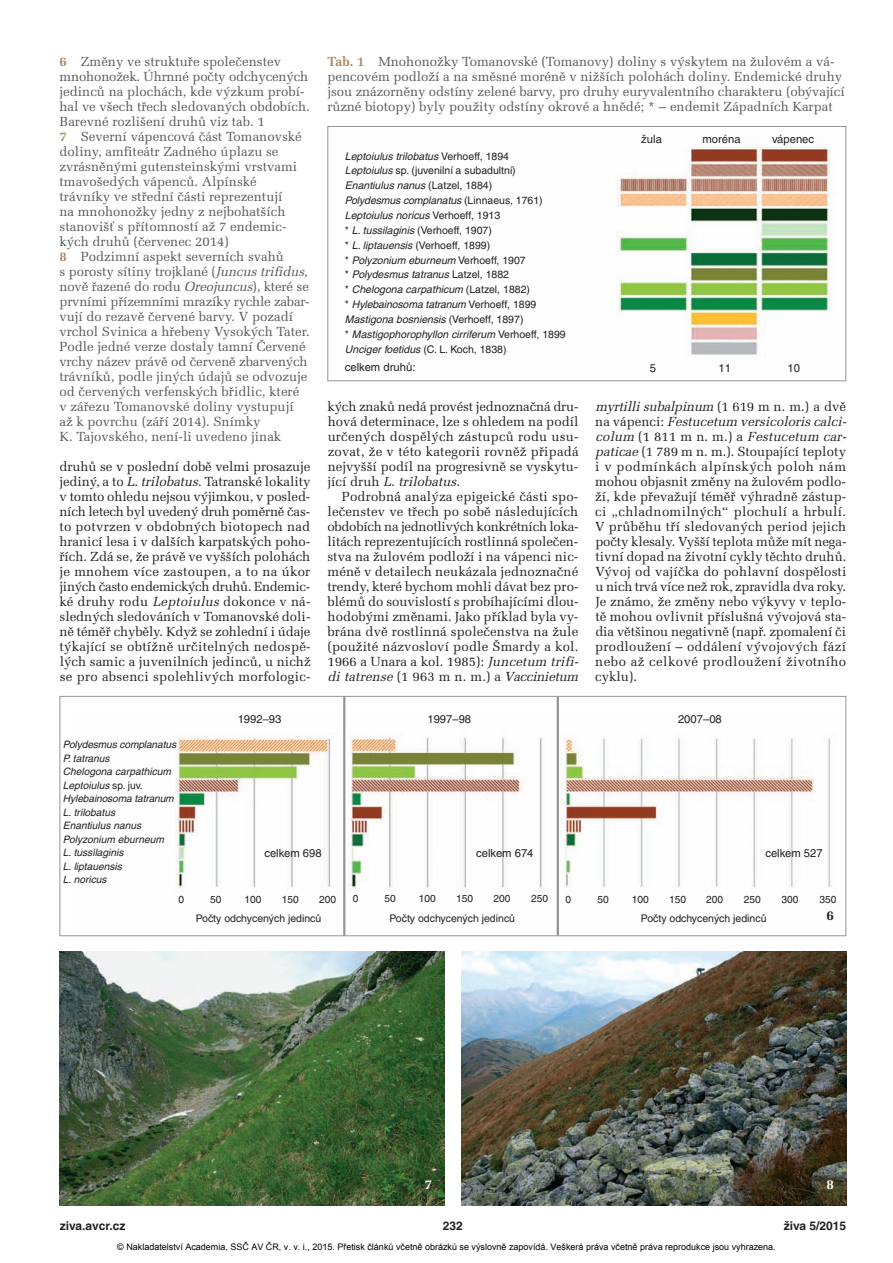
<style>
.page{position:relative;width:893px;height:1263px;background:#fff}
.page>*{position:absolute;margin:0;border:0;box-sizing:border-box;transform-origin:0 0}
.t1{font:700 13.5px "Melior CE";color:#fff}
.t2{font:700 13.5px "Melior CE";color:#231f20}
.t3{font:13.2px/15px "Melior CE";color:#231f20;text-align:justify}
.t4{font:13.2px/15px "Melior CE";color:#57585a}
.t5{font:700 12px "Helvetica CE";color:#231f20}
.t6{font:11.25px "Helvetica CE";color:#231f20}
.t7{font:italic 10.5px/14.9px "Helvetica CE";color:#231f20}
.t8{font:10.5px "Helvetica CE";color:#231f20}
.t9{font:italic 10.2px/13.5px "Helvetica CE";color:#231f20}
.t10{font:10.2px "Helvetica CE";color:#231f20}
.t11{font:9px "Arial";color:#000}
.s1{font-weight:700;color:#b0885d}
.s2{font-style:italic}
.s3{font-style:normal}
</style>
<div class="page">
<hr style="left:343px;top:697px;width:2px;height:239px;background:#939598">
<hr style="left:557px;top:696px;width:2px;height:239px;background:#939598">
<img style="left:616px;top:147px;width:219px;height:208px">
<div style="left:327px;top:126px;width:519px;height:255px;border:1px solid #939598"></div>
<div style="left:60px;top:696px;width:786px;height:240px;border:1px solid #939598"></div>
<img style="left:461px;top:951px;width:385px;height:254px">
<img style="left:60px;top:951px;width:384px;height:254px">
<img style="left:175px;top:737px;width:156px;height:151px">
<img style="left:349px;top:737px;width:193px;height:153px">
<img style="left:561px;top:738px;width:270px;height:150px">
<p class="t4" style="left:59px;top:56px;width:252px"><span class="s1">6</span> Změny ve struktuře společenstev mnohonožek. Úhrnné počty odchycených jedinců na plochách, kde výzkum probí&shy;hal ve všech třech sledovaných obdobích.<br>Barevné rozlišení druhů viz tab. 1<br><span class="s1">7</span> Severní vápencová část Tomanovské doliny, amfiteátr Zadného úplazu se zvrásněnými gutensteinskými vrstvami tmavošedých vápenců. Alpínské trávníky ve střední části reprezentují<br>na mnohonožky jedny z nejbohatších stanovišť s přítomností až 7 endemic&shy;kých druhů (červenec 2014)<br><span class="s1">8</span> Podzimní aspekt severních svahů<br>s porosty sítiny trojklané (<span class="s2">Juncus trifidus</span>, nově řazené do rodu <span class="s2">Oreojuncus</span>), které se prvními přízemními mrazíky rychle zabar&shy;vují do rezavě červené barvy. V pozadí vrchol Svinica a hřebeny Vysokých Tater.<br>Podle jedné verze dostaly tamní Červené vrchy název právě od červeně zbarvených trávníků, podle jiných údajů se odvozuje od červených verfenských břidlic, které v zářezu Tomanovské doliny vystupují až k povrchu (září 2014). Snímky<br>K. Tajovského, není-li uvedeno jinak</p>
<p class="t3" style="left:59px;top:461px;width:253px">druhů se v poslední době velmi prosazuje jediný, a to <span class="s2">L.trilobatus</span>. Tatranské lokality v tomto ohledu nejsou výjimkou, v posled&shy;ních letech byl uvedený druh poměrně čas&shy;to potvrzen v obdobných biotopech nad hranicí lesa i v dalších karpatských poho&shy;řích. Zdá se, že právě ve vyšších polohách je mnohem více zastoupen, a to na úkor jiných často endemických druhů. Endemic - ké druhy rodu <span class="s2">Leptoiulus</span>dokonce v ná - sledných sledováních v Tomanovské doli&shy;ně téměř chyběly. Když se zohlední i údaje týkající se obtížně určitelných nedospě&shy;lých samic a juvenilních jedinců, u nichž se pro absenci spolehlivých morfologic-</p>
<p class="t6" style="left:238px;top:715px;width:45px">1992–93</p>
<p class="t4" style="left:327px;top:56px;width:519px"><span class="s1">Tab. 1</span> Mnohonožky Tomanovské (Tomanovy) doliny s výskytem na žulovém a vá - pencovém podloží a na směsné moréně v nižších polohách doliny. Endemické druhy jsou znázorněny odstíny zelené barvy, pro druhy euryvalentního charakteru (obývající různé biotopy) byly použity odstíny okrové a hnědé; * – endemit Západních Karpat</p>
<p class="t7" style="left:345px;top:149px;width:222px">Leptoiulus trilobatus <span class="s3">Verhoeff, 1894<br></span>Leptoiulus <span class="s3">sp. (juvenilní a subadultní)<br></span>Enantiulus nanus <span class="s3">(Latzel, 1884)<br></span>Polydesmus complanatus <span class="s3">(Linnaeus, 1761)<br></span>Leptoiulus noricus <span class="s3">Verhoeff, 1913<br>*</span> L. tussilaginis <span class="s3">(Verhoeff, 1907)<br>*</span> L. liptauensis <span class="s3">(Verhoeff, 1899)<br>*</span> Polyzonium eburneum <span class="s3">Verhoeff, 1907<br>*</span> Polydesmus tatranus <span class="s3">Latzel, 1882<br>*</span> Chelogona carpathicum <span class="s3">(Latzel, 1882)<br>*</span> Hylebainosoma tatranum <span class="s3">Verhoeff, 1899<br></span>Mastigona bosniensis <span class="s3">(Verhoeff, 1897)<br>*</span> Mastigophorophyllon cirriferum <span class="s3">Verhoeff, 1899<br></span>Unciger foetidus <span class="s3">(C. L. Koch, 1838)</span></p>
<p class="t6" style="left:345px;top:363px;width:72px">celkem druhů:</p>
<p class="t3" style="left:327px;top:401px;width:253px">kých znaků nedá provést jednoznačná dru&shy;hová determinace, lze s ohledem na podíl určených dospělých zástupců rodu usu&shy;zovat, že v této kategorii rovněž připadá nejvyšší podíl na progresivně se vyskytu&shy;j í c í d r u h <span class="s2">L. trilobatus</span>.</p>
<p class="t3" style="left:327px;top:491px;width:255px;text-align:left;text-indent:14px">Podrobná analýza epigeické části spo - lečenstev ve třech po sobě následujících obdobích na jednotlivých konkrétních loka&shy;litách reprezentujících rostlinná společen - stva na žulovém podloží i na vápenci nic&shy;méně v detailech neukázala jednoznačné trendy, které bychom mohli dávat bez pro&shy;blémů do souvislostí s probíhajícími dlou&shy;hodobými změnami. Jako příklad byla vy - brána dvě rostlinná společenstva na žule (použité názvosloví podle Šmardy a kol.<br>1966 a Unara a kol. 1985): <span class="s2">Juncetum trifi&shy;di tatrense</span> ( 1 9 6 3 m n . m . ) a <span class="s2">Vaccinietum</span></p>
<p class="t6" style="left:641px;top:135px;width:22px">žula</p>
<p class="t6" style="left:703px;top:135px;width:40px">moréna</p>
<p class="t6" style="left:772px;top:135px;width:44px">vápenec</p>
<p class="t6" style="left:650px;top:363px;width:8px">5</p>
<p class="t6" style="left:719px;top:363px;width:14px">11</p>
<p class="t6" style="left:787px;top:363px;width:14px">10</p>
<p class="t3" style="left:595px;top:401px;width:255px;text-align:left"><span class="s2">myrtilli subalpinum</span> ( 1 6 1 9 m n . m . ) a d v ě n a v á p e n c i : <span class="s2">Festucetum versicoloris calci&shy;colum</span> ( 1 8 1 1 m n . m . ) a <span class="s2">Festucetum car&shy;paticae</span>(1 789 m n. m.). Stoupající teploty i v podmínkách alpínských poloh nám mohou objasnit změny na žulovém podlo&shy;ží, kde převažují téměř výhradně zástup&shy;ci „chladnomilných“ plochulí a hrbulí.<br>V průběhu tří sledovaných period jejich počty klesaly. Vyšší teplota může mít nega&shy;tivní dopad na životní cykly těchto druhů.<br>Vývoj od vajíčka do pohlavní dospělosti u nich trvá více než rok, zpravidla dva roky.<br>Je známo, že změny nebo výkyvy v teplo&shy;tě mohou ovlivnit příslušná vývojová sta&shy;dia většinou negativně (např. zpomalení či prodloužení – oddálení vývojových fází nebo až celkové prodloužení životního cyklu).</p>
<p class="t6" style="left:427px;top:715px;width:45px">1997–98</p>
<p class="t6" style="left:678px;top:715px;width:45px">2007–08</p>
<p class="t9" style="left:63px;top:739px;width:115px">Polydesmus complanatus<br>P. tatranus<br>Chelogona carpathicum<br>Leptoiulus <span class="s3">sp. juv.<br></span>Hylebainosoma tatranum<br>L. trilobatus<br>Enantiulus nanus<br>Polyzonium eburneum<br>L. tussilaginis<br>L. liptauensis<br>L. noricus</p>
<p class="t6" style="left:264px;top:849px;width:59px">celkem 698</p>
<p class="t6" style="left:476px;top:849px;width:59px">celkem 674</p>
<p class="t6" style="left:765px;top:849px;width:59px">celkem 527</p>
<p class="t10" style="left:353px;top:895px;width:7px">0</p>
<p class="t10" style="left:384px;top:895px;width:13px">50</p>
<p class="t10" style="left:419px;top:895px;width:19px">100</p>
<p class="t10" style="left:456px;top:895px;width:19px">150</p>
<p class="t10" style="left:493px;top:895px;width:19px">200</p>
<p class="t10" style="left:531px;top:895px;width:19px">250</p>
<p class="t10" style="left:566px;top:895px;width:7px">0</p>
<p class="t10" style="left:597px;top:895px;width:13px">50</p>
<p class="t10" style="left:632px;top:895px;width:19px">100</p>
<p class="t10" style="left:669px;top:895px;width:19px">150</p>
<p class="t10" style="left:706px;top:895px;width:19px">200</p>
<p class="t10" style="left:744px;top:895px;width:19px">250</p>
<p class="t10" style="left:782px;top:895px;width:19px">300</p>
<p class="t10" style="left:820px;top:895px;width:19px">350</p>
<p class="t10" style="left:178px;top:895px;width:7px">0</p>
<p class="t10" style="left:210px;top:895px;width:13px">50</p>
<p class="t10" style="left:245px;top:895px;width:19px">100</p>
<p class="t10" style="left:282px;top:895px;width:19px">150</p>
<p class="t10" style="left:319px;top:895px;width:19px">200</p>
<p class="t8" style="left:196px;top:914px;width:127px">Počty odchycených jedinců</p>
<p class="t8" style="left:389px;top:914px;width:127px">Počty odchycených jedinců</p>
<p class="t8" style="left:641px;top:915px;width:127px">Počty odchycených jedinců</p>
<p class="t2" style="left:826px;top:911px;width:9px">6</p>
<p class="t1" style="left:425px;top:1180px;width:9px">7</p>
<p class="t1" style="left:826px;top:1180px;width:9px">8</p>
<p class="t5" style="left:60px;top:1221px;width:67px">ziva.avcr.cz</p>
<p class="t5" style="left:443px;top:1221px;width:22px">232</p>
<p class="t5" style="left:784px;top:1221px;width:64px">živa 5/2015</p>
<p class="t11" style="left:117px;top:1241px;width:660px">© Nakladatelství Academia, SSČ AV ČR, v. v. i., 2015. Přetisk článků včetně obrázků se výslovně zapovídá. Veškerá práva včetně práva reprodukce jsou vyhrazena.</p>
</div>
